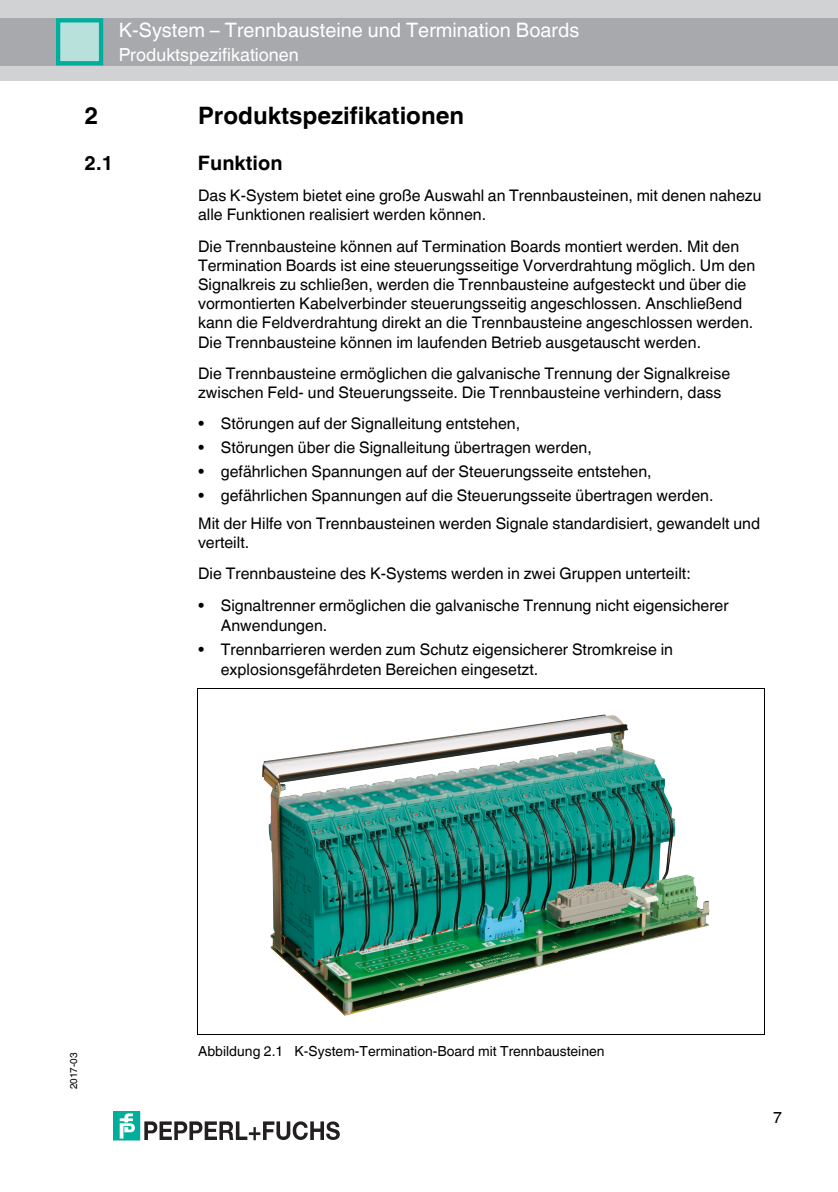
<style>
.page{position:relative;width:838px;height:1192px;background:#fff}
.page>*{position:absolute;margin:0;border:0;box-sizing:border-box;transform-origin:0 0}
.t1{font:700 24px "Helvetica World";color:#000}
.t2{font:20px "Helvetica World";color:#fff}
.t3{font:700 20px "Helvetica World";letter-spacing:.005em;color:#000}
.t4{font:18px "Helvetica World";color:#fff}
.t5{font:16px/19.2px "Helvetica World";color:#000}
.t6{font:14px "Helvetica World";color:#000}
.t7{font:10px "Helvetica World";color:#000}
</style>
<div class="page">
<div style="left:0;top:0;width:838px;height:80px;background:#d1d2d4"></div>
<div style="left:0;top:18px;width:838px;height:48px;background:#a8a9ad"></div>
<div style="left:56px;top:19px;width:45px;height:45px;background:#b8e1dc"></div>
<div style="left:56px;top:18px;width:47px;height:47px;border:4px solid #00ae9d"></div>
<div style="left:113px;top:1112px;width:27px;height:28px;background:#00ae9d"></div>
<svg style="left:120px;top:1113px;width:15px;height:26px"></svg>
<svg style="left:144px;top:1121px;width:196px;height:20px"></svg>
<hr style="left:197px;top:688px;width:1px;height:346px;background:#000">
<hr style="left:764px;top:688px;width:1px;height:346px;background:#000">
<hr style="left:197px;top:688px;width:568px;height:1px;background:#000">
<hr style="left:197px;top:1034px;width:568px;height:1px;background:#000">
<img style="left:262px;top:714px;width:448px;height:302px">
<p class="t2" style="left:119px;top:13px;width:462px">K-System – Trennbausteine und Termination Boards</p>
<p class="t4" style="left:119px;top:40px;width:182px">Produktspezifikationen</p>
<h1 class="t1" style="left:85px;top:96px;width:15px">2</h1>
<h1 class="t1" style="left:198px;top:96px;width:268px">Produktspezifikationen</h1>
<p class="t3" style="left:85px;top:146px;width:30px">2.1</p>
<p class="t3" style="left:198px;top:146px;width:86px">Funktion</p>
<p class="t5" style="left:198px;top:184px;width:565px">Das K-System bietet eine große Auswahl an Trennbausteinen, mit denen nahezu alle Funktionen realisiert werden können.</p>
<p class="t5" style="left:198px;top:235px;width:559px">Die Trennbausteine können auf Termination Boards montiert werden. Mit den Termination Boards ist eine steuerungsseitige Vorverdrahtung möglich. Um den Signalkreis zu schließen, werden die Trennbausteine aufgesteckt und über die vormontierten Kabelverbinder steuerungsseitig angeschlossen. Anschließend kann die Feldverdrahtung direkt an die Trennbausteine angeschlossen werden.<br>Die Trennbausteine können im laufenden Betrieb ausgetauscht werden.</p>
<p class="t5" style="left:198px;top:362px;width:534px">Die Trennbausteine ermöglichen die galvanische Trennung der Signalkreise zwischen Feld- und Steuerungsseite. Die Trennbausteine verhindern, dass</p>
<p class="t5" style="left:198px;top:412px;width:324px">• Störungen auf der Signalleitung entstehen,</p>
<p class="t5" style="left:198px;top:436px;width:395px">• Störungen über die Signalleitung übertragen werden,</p>
<p class="t5" style="left:198px;top:460px;width:455px">• gefährlichen Spannungen auf der Steuerungsseite entstehen,</p>
<p class="t5" style="left:198px;top:480px;width:564px;line-height:28px">• gefährlichen Spannungen auf die Steuerungsseite übertragen werden.<br>Mit der Hilfe von Trennbausteinen werden Signale standardisiert, gewandelt und</p>
<p class="t5" style="left:198px;top:525px;width:494px;line-height:31.2px">verteilt.<br>Die Trennbausteine des K-Systems werden in zwei Gruppen unterteilt:</p>
<p class="t5" style="left:221px;top:593px;width:510px;line-height:20px;text-indent:-23px">• Signaltrenner ermöglichen die galvanische Trennung nicht eigensicherer<br>Anwendungen.</p>
<p class="t5" style="left:221px;top:637px;width:454px;line-height:20px;text-indent:-23px">• Trennbarrieren werden zum Schutz eigensicherer Stromkreise in explosionsgefährdeten Bereichen eingesetzt.</p>
<p class="t7" style="left:65px;top:1089px;width:38px;rotate:-90deg">2017-03</p>
<p class="t6" style="left:198px;top:1040px;width:408px">Abbildung 2.1 K-System-Termination-Board mit Trennbausteinen</p>
<p class="t5" style="left:773px;top:1106px;width:10px">7</p>
</div>
